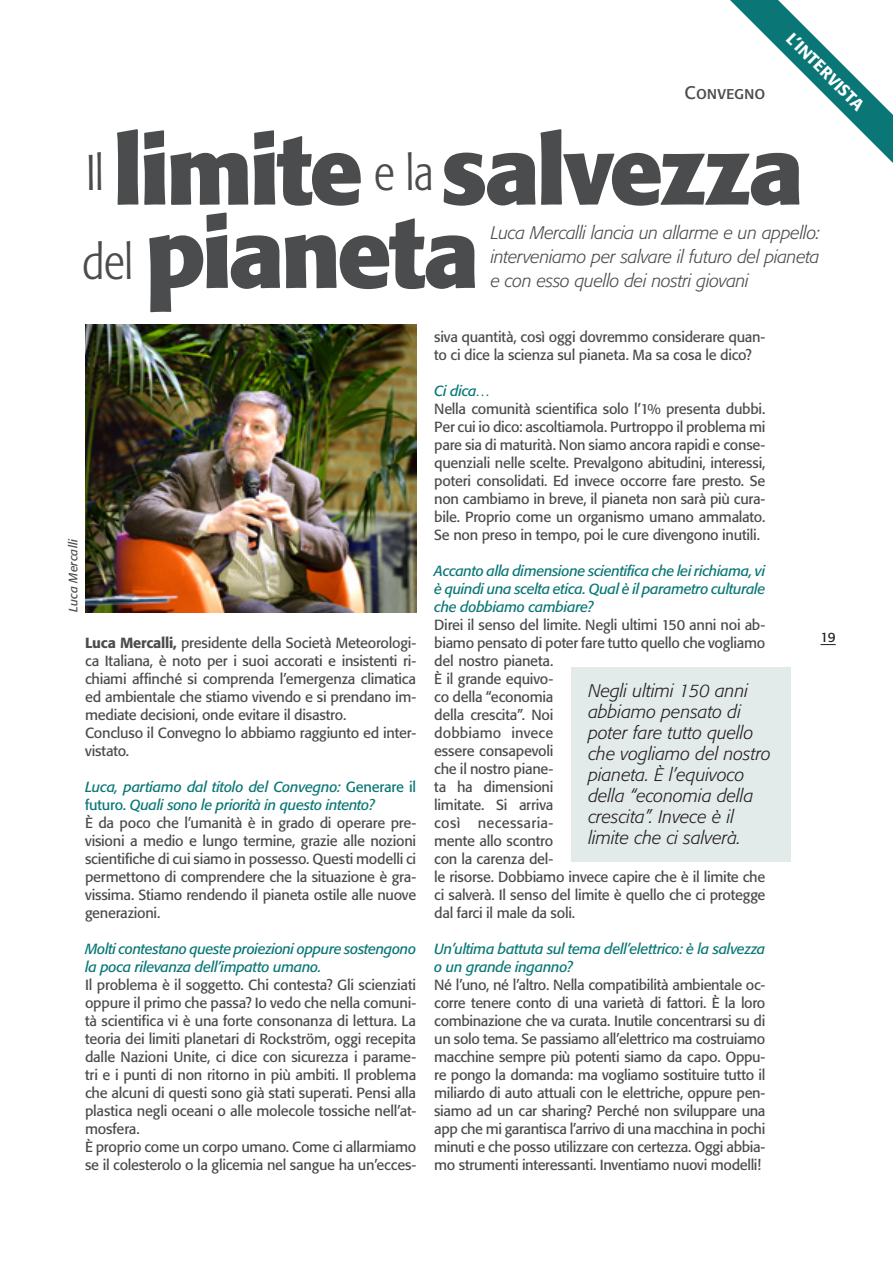
<style>
.page{position:relative;width:893px;height:1263px;background:#fff}
.page>*{position:absolute;margin:0;border:0;box-sizing:border-box;transform-origin:0 0}
.t1{font:700 96px "Formata";letter-spacing:-.035em;color:#4b4c4d}
.t2{font:700 94.5px "Formata";letter-spacing:-.035em;color:#4b4c4d}
.t3{font:300 condensed 49.65px "Formata";color:#4b4c4d}
.t4{font:italic 300 18px/21px "Formata";color:#231f20}
.abstract{font:italic 300 18px/24px "Formata";letter-spacing:-.015em;color:#4b4c4d}
.t5{font:18px "Formata Regular SC";color:#4b4c4d}
.t6{font:500 16.5px "Formata";color:#fff}
.testo{font:14.55px/18px "Formata";letter-spacing:-.02em;color:#4b4c4d;text-align:justify}
.question{font:italic 14.55px/18px "Formata";letter-spacing:-.02em;color:#0a7776}
.t7{font:13.5px "Formata";color:#231f20}
.t8{font:italic 12px "Formata";letter-spacing:.005em;color:#4b4c4d}
.s1{font-weight:300;font-stretch:condensed;font-size:49.65px}
.s2{font-weight:500}
.s3{font-style:normal}
</style>
<div class="page">
<svg style="left:820px;top:644px;width:16px;height:1px"></svg>
<img style="left:85px;top:324px;width:331px;height:288px">
<div style="left:571px;top:667px;width:220px;height:194px;background:#e3eaea"></div>
<svg style="left:730px;top:0;width:163px;height:163px"></svg>
<p class="t5" style="left:685px;top:82px;width:82px">Convegno</p>
<p class="t6" style="left:796px;top:28px;width:103px;rotate:45deg">L’INTERVISTA</p>
<p class="t2" style="left:113px;top:112px;width:251px">limite</p>
<p class="t2" style="left:441px;top:112px;width:365px">salvezza</p>
<p class="abstract" style="left:491px;top:221px;width:331px">Luca Mercalli lancia un allarme e un appello: interveniamo per salvare il futuro del pianeta</p>
<p class="abstract" style="left:491px;top:269px;width:260px">e con esso quello dei nostri giovani</p>
<h3 class="t3" style="left:85px;top:144px;width:21px">Il</h3>
<h3 class="t3" style="left:373px;top:144px;width:62px">e la</h3>
<p class="t1" style="left:82px;top:194px;width:399px"><span class="s1">del</span> pianeta</p>
<p class="t8" style="left:66px;top:612px;width:75px;rotate:-90deg">Luca Mercalli</p>
<p class="testo" style="left:85px;top:634px;width:333px"><span class="s2">Luca Mercalli,</span> presidente della Società Meteorologi&shy;ca Italiana, è noto per i suoi accorati e insistenti ri&shy;chiami affinché si comprenda l’emergenza climatica ed ambientale che stiamo vivendo e si prendano im&shy;mediate decisioni, onde evitare il disastro.</p>
<p class="testo" style="left:85px;top:724px;width:333px">Concluso il Convegno lo abbiamo raggiunto ed inter&shy;vistato.</p>
<p class="question" style="left:85px;top:778px;width:333px">Luca, partiamo dal titolo del Convegno: <span class="s3">Generare il futuro.</span> Quali sono le priorità in questo intento?</p>
<p class="testo" style="left:85px;top:814px;width:333px">È da poco che l’umanità è in grado di operare pre&shy;visioni a medio e lungo termine, grazie alle nozioni scientifiche di cui siamo in possesso. Questi modelli ci permettono di comprendere che la situazione è gra&shy;vissima. Stiamo rendendo il pianeta ostile alle nuove generazioni.</p>
<p class="question" style="left:85px;top:940px;width:333px">Molti contestano queste proiezioni oppure sostengono la poca rilevanza dell’impatto umano.</p>
<p class="testo" style="left:85px;top:976px;width:333px">Il problema è il soggetto. Chi contesta? Gli scienziati oppure il primo che passa? Io vedo che nella comuni&shy;tà scientifica vi è una forte consonanza di lettura. La teoria dei limiti planetari di Rockström, oggi recepita dalle Nazioni Unite, ci dice con sicurezza i parame&shy;tri e i punti di non ritorno in più ambiti. Il problema che alcuni di questi sono già stati superati. Pensi alla plastica negli oceani o alle molecole tossiche nell’at&shy;mosfera.</p>
<p class="testo" style="left:85px;top:1138px;width:333px">È proprio come un corpo umano. Come ci allarmiamo se il colesterolo o la glicemia nel sangue ha un’ecces-</p>
<p class="testo" style="left:434px;top:328px;width:333px">siva quantità, così oggi dovremmo considerare quan&shy;to ci dice la scienza sul pianeta. Ma sa cosa le dico?</p>
<p class="question" style="left:434px;top:382px;width:58px">Ci dica…</p>
<p class="testo" style="left:434px;top:400px;width:333px">Nella comunità scientifica solo l’1% presenta dubbi.<br>Per cui io dico: ascoltiamola. Purtroppo il problema mi pare sia di maturità. Non siamo ancora rapidi e conse&shy;quenziali nelle scelte. Prevalgono abitudini, interessi, poteri consolidati. Ed invece occorre fare presto. Se non cambiamo in breve, il pianeta non sarà più cura&shy;bile. Proprio come un organismo umano ammalato.<br>Se non preso in tempo, poi le cure divengono inutili.</p>
<p class="question" style="left:434px;top:562px;width:333px;text-align:justify">Accanto alla dimensione scientifica che lei richiama, vi è quindi una scelta etica. Qual è il parametro culturale che dobbiamo cambiare?</p>
<p class="testo" style="left:434px;top:616px;width:333px;text-align:left">Direi il senso del limite. Negli ultimi 150 anni noi ab&shy;biamo pensato di poter fare tutto quello che vogliamo del nostro pianeta.<br>È il grande equivo-<br>co della “economia<br>della crescita”. Noi<br>dobbiamo invece<br>essere consapevoli<br>che il nostro piane-<br>ta ha dimensioni<br>limitate. Si arriva<br>così necessaria-<br>mente allo scontro<br>con la carenza del-<br>le risorse. Dobbiamo invece capire che è il limite che ci salverà. Il senso del limite è quello che ci protegge dal farci il male da soli.</p>
<p class="question" style="left:434px;top:940px;width:333px">Un’ultima battuta sul tema dell’elettrico: è la salvezza o un grande inganno?</p>
<p class="testo" style="left:434px;top:976px;width:333px">Né l’uno, né l’altro. Nella compatibilità ambientale oc&shy;corre tenere conto di una varietà di fattori. È la loro combinazione che va curata. Inutile concentrarsi su di un solo tema. Se passiamo all’elettrico ma costruiamo macchine sempre più potenti siamo da capo. Oppu&shy;re pongo la domanda: ma vogliamo sostituire tutto il miliardo di auto attuali con le elettriche, oppure pen&shy;siamo ad un car sharing? Perché non sviluppare una app che mi garantisca l’arrivo di una macchina in pochi minuti e che posso utilizzare con certezza. Oggi abbia&shy;mo strumenti interessanti. Inventiamo nuovi modelli!</p>
<p class="t4" style="left:588px;top:681px;width:184px">Negli ultimi 150 anni abbiamo pensato di poter fare tutto quello che vogliamo del nostro pianeta. È l’equivoco della “economia della crescita”. Invece è il limite che ci salverà.</p>
<p class="t7" style="left:820px;top:629px;width:17px">19</p>
</div>
